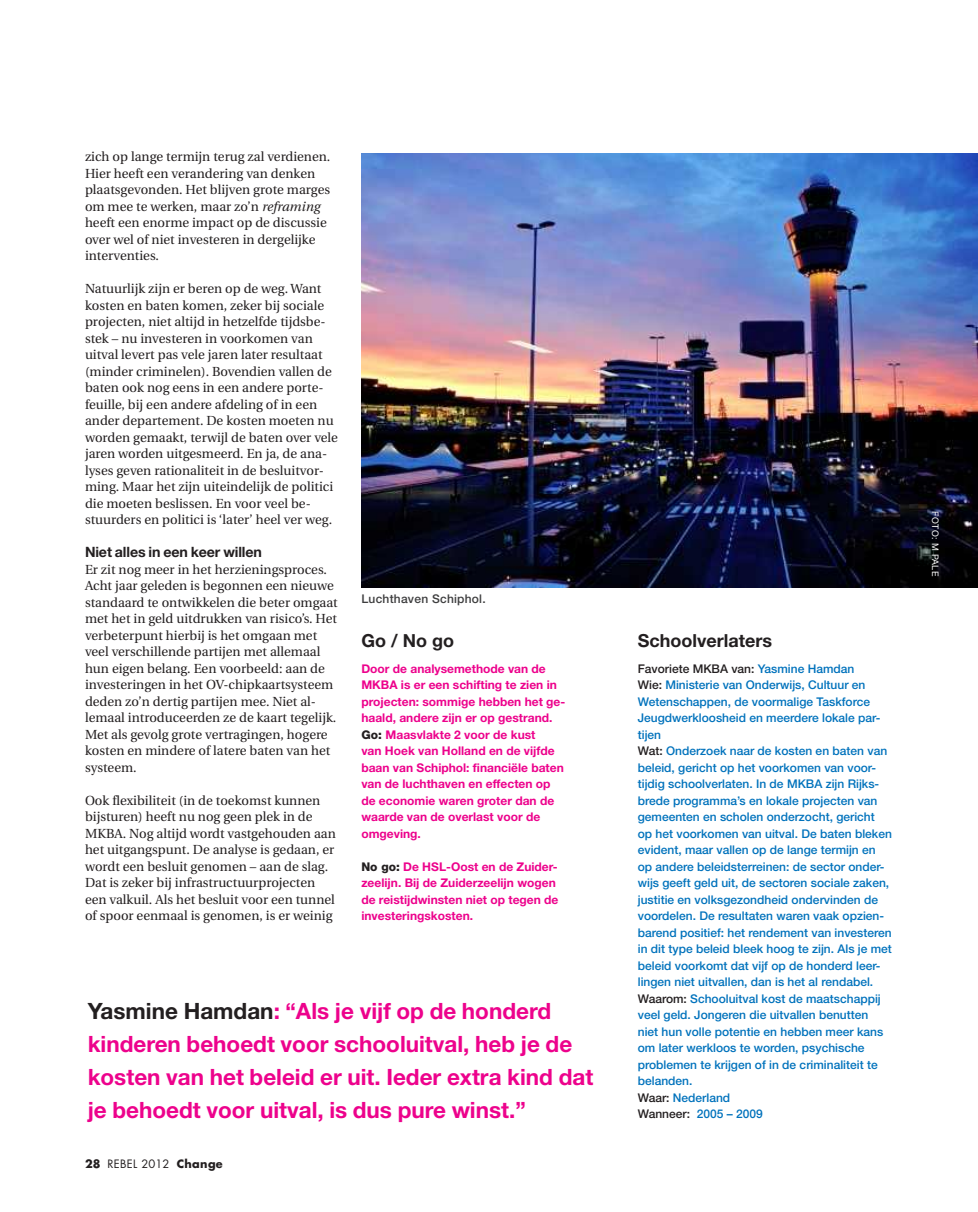
<style>
.page{position:relative;width:978px;height:1212px;background:#fff}
.page>*{position:absolute;margin:0;border:0;box-sizing:border-box;transform-origin:0 0}
.t1{font:700 22.5px/33px "Helvetica Neue";color:#ed028c}
.t2{font:700 18px "Helvetica Neue";color:#231f20}
.t3{font:700 14.25px "Helvetica Neue";letter-spacing:-.01em;color:#231f20}
.t4{font:13.2px/16.5px "Utopia";color:#231f20}
.t5{font:500 12px/16.5px "Helvetica Neue";color:#0072bc}
.t6{font:700 12px/16.5px "Helvetica Neue";color:#ed028c}
.t7{font:500 12px "Helvetica Neue";letter-spacing:.02em;color:#3e3e3f}
.t8{font:11.25px "Futura";letter-spacing:.03em;color:#231f20}
.t9{font:9px "Helvetica Neue";color:#fff}
.s1{font-style:italic}
.s2{font-weight:800;color:#231f20}
.s3{color:#231f20}
.s4{font-weight:700}
</style>
<div class="page">
<img style="left:361px;top:153px;width:617px;height:435px">
<p class="t4" style="left:85px;top:149px;width:247px">zich op lange termijn terug zal verdienen.<br>Hier heeft een verandering van denken plaatsgevonden. Het blijven grote marges om mee te werken, maar zo’n <span class="s1">reframing </span>heeft een enorme impact op de discussie over wel of niet investeren in dergelijke interventies.</p>
<p class="t4" style="left:85px;top:281px;width:255px">Natuurlijk zijn er beren op de weg. Want kosten en baten komen, zeker bij sociale projecten, niet altijd in hetzelfde tijdsbe&shy;stek – nu investeren in voorkomen van uitval levert pas vele jaren later resultaat (minder criminelen). Bovendien vallen de baten ook nog eens in een andere porte&shy;feuille, bij een andere afdeling of in een ander departement. De kosten moeten nu worden gemaakt, terwijl de baten over vele jaren worden uitgesmeerd. En ja, de ana&shy;lyses geven rationaliteit in de besluitvor&shy;ming. Maar het zijn uiteindelijk de politici die moeten beslissen. En voor veel be&shy;stuurders en politici is ‘later’ heel ver weg.</p>
<p class="t3" style="left:85px;top:543px;width:178px">Niet alles in een keer willen</p>
<p class="t4" style="left:85px;top:561px;width:254px">Er zit nog meer in het herzieningsproces.<br>Acht jaar geleden is begonnen een nieuwe standaard te ontwikkelen die beter omgaat met het in geld uitdrukken van risico’s. Het verbeterpunt hierbij is het omgaan met veel verschillende partijen met allemaal hun eigen belang. Een voorbeeld: aan de investeringen in het OV-chipkaartsysteem deden zo’n dertig partijen mee. Niet al&shy;lemaal introduceerden ze de kaart tegelijk.<br>Met als gevolg grote vertragingen, hogere kosten en mindere of latere baten van het systeem.</p>
<p class="t4" style="left:85px;top:792px;width:252px">Ook flexibiliteit (in de toekomst kunnen bijsturen) heeft nu nog geen plek in de MKBA. Nog altijd wordt vastgehouden aan het uitgangspunt. De analyse is gedaan, er wordt een besluit genomen – aan de slag.<br>Dat is zeker bij infrastructuurprojecten een valkuil. Als het besluit voor een tunnel of spoor eenmaal is genomen, is er weinig</p>
<p class="t7" style="left:361px;top:591px;width:126px">Luchthaven Schiphol.</p>
<h2 class="t2" style="left:361px;top:630px;width:94px">Go / No go</h2>
<p class="t6" style="left:361px;top:660px;width:205px">Door de analysemethode van de<br>MKBA is er een schifting te zien in projecten: sommige hebben het ge&shy;haald, andere zijn er op gestrand.<br><span class="s2">Go:</span> Maasvlakte 2 voor de kust<br>van Hoek van Holland en de vijfde baan van Schiphol: financiële baten van de luchthaven en effecten op de economie waren groter dan de waarde van de overlast voor de omgeving.</p>
<p class="t6" style="left:361px;top:858px;width:199px"><span class="s2">No go:</span> De HSL-Oost en de Zuider&shy;zeelijn. Bij de Zuiderzeelijn wogen de reistijdwinsten niet op tegen de investeringskosten.</p>
<h1 class="t1" style="left:88px;top:994px;width:507px"><span class="s3">Yasmine Hamdan</span>: “Als je vijf op de honderd kinderen behoedt voor schooluitval, heb je de kosten van het beleid er uit. Ieder extra kind dat je behoedt voor uitval, is dus pure winst.”</h1>
<p class="t8" style="left:85px;top:1156px;width:139px"><span class="s4">28</span> REBEL 2012 <span class="s4">Change</span></p>
<h2 class="t2" style="left:638px;top:630px;width:136px">Schoolverlaters</h2>
<p class="t5" style="left:638px;top:660px;width:256px"><span class="s3">Favoriete MKBA van:</span> Yasmine Hamdan<br><span class="s3">Wie:</span> Ministerie van Onderwijs, Cultuur en Wetenschappen, de voormalige Taskforce Jeugdwerkloosheid en meerdere lokale par&shy;tijen<br><span class="s3">Wat:</span> Onderzoek naar de kosten en baten van beleid, gericht op het voorkomen van voor&shy;tijdig schoolverlaten. In de MKBA zijn Rijks&shy;brede programma’s en lokale projecten van gemeenten en scholen onderzocht, gericht op het voorkomen van uitval. De baten bleken evident, maar vallen op de lange termijn en op andere beleidsterreinen: de sector onder&shy;wijs geeft geld uit, de sectoren sociale zaken, justitie en volksgezondheid ondervinden de voordelen. De resultaten waren vaak opzien&shy;barend positief: het rendement van investeren in dit type beleid bleek hoog te zijn. Als je met beleid voorkomt dat vijf op de honderd leer&shy;lingen niet uitvallen, dan is het al rendabel.<br><span class="s3">Waarom:</span> Schooluitval kost de maatschappij veel geld. Jongeren die uitvallen benutten<br>niet hun volle potentie en hebben meer kans om later werkloos te worden, psychische problemen te krijgen of in de criminaliteit te belanden.<br><span class="s3">Waar:</span> Nederland<br><span class="s3">Wanneer:</span> 2005 – 2009</p>
<p class="t9" style="left:941px;top:511px;width:65px;rotate:90deg">foto: m pale</p>
</div>
